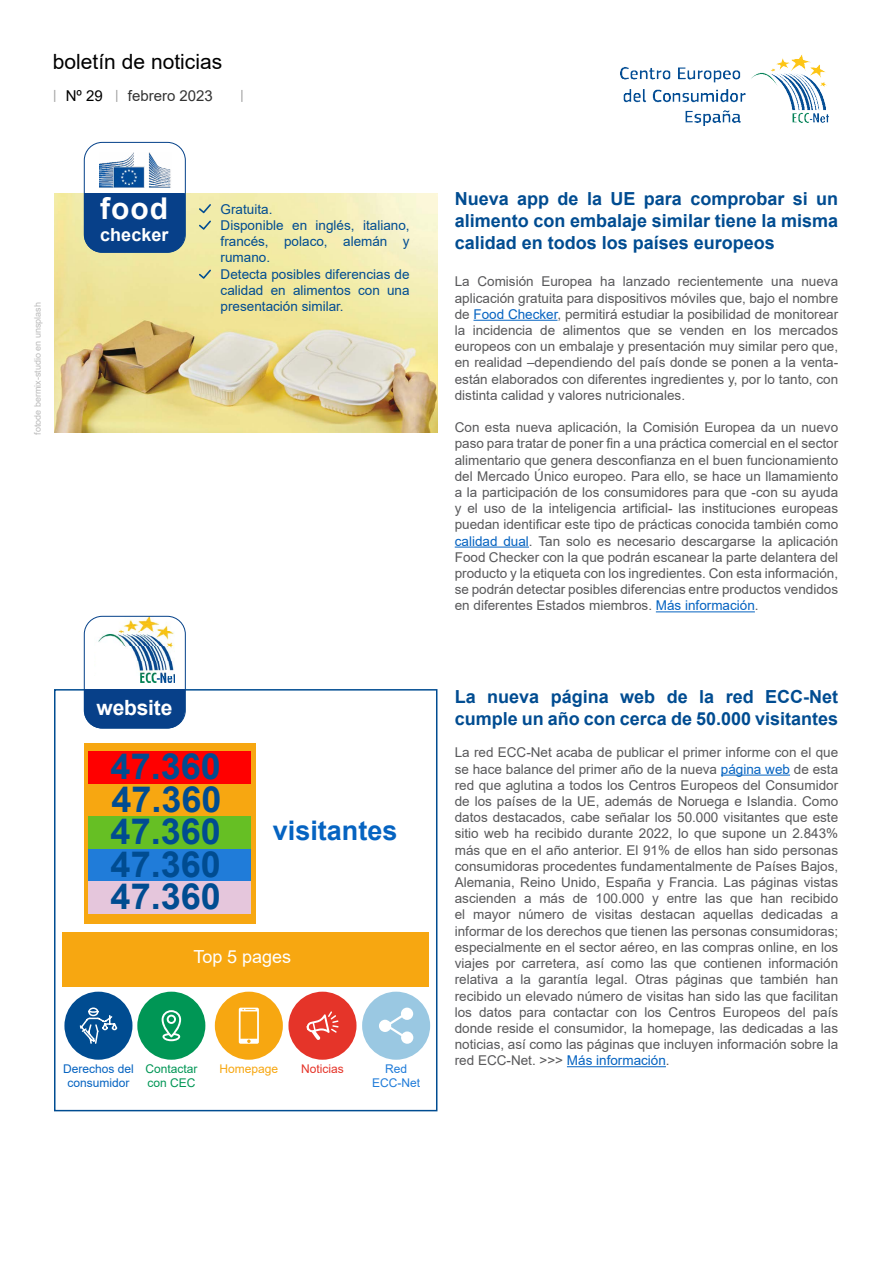
<style>
.page{position:relative;width:893px;height:1263px;background:#fff}
.page>*{position:absolute;margin:0;border:0;box-sizing:border-box;transform-origin:0 0}
.t1{font:700 36px/32.2px "Arial";color:#004c91;text-align:justify}
.t2{font:700 30px "Arial";color:#fff}
.t3{font:700 27px "Arial";color:#0563c1}
.t4{font:21px "Arial";color:#000}
.t5{font:700 21px "Arial";letter-spacing:-.01em;color:#fff}
.t6{font:700 18px/21.6px "Arial";color:#004c91;text-align:justify}
.t7{font:18px "Arial";color:#fff}
.t8{font:700 18px "Arial";color:#fff}
.t9{font:15px "Arial";color:#333}
.t10{font:15px "Arial";color:#000}
.t11{font:13.5px/16.2px "Arial";color:#58585a;text-align:justify}
.t12{font:13.5px/16.2px "Arial";color:#004c91}
.t13{font:12px/14.4px "Arial";color:#0563c1;text-align:center}
.t14{font:12px/14.4px "Arial";color:#009655}
.t15{font:12px/14.4px "Arial";color:#207cd9;text-align:center}
.t16{font:12px "Arial";color:#f7a711}
.t17{font:12px "Arial";color:#e53429}
.t18{font:9px "Arial";color:#bababa}
.s1{color:#0563c1}
</style>
<div class="page">
<img style="left:620px;top:55px;width:208px;height:71px">
<svg style="left:54px;top:90px;width:1px;height:12px"></svg>
<svg style="left:116px;top:90px;width:1px;height:12px"></svg>
<svg style="left:241px;top:90px;width:2px;height:12px"></svg>
<hr style="left:473px;top:320px;width:85px;height:1px;background:#0563c1">
<hr style="left:455px;top:547px;width:74px;height:1px;background:#0563c1">
<hr style="left:656px;top:611px;width:99px;height:1px;background:#0563c1">
<img style="left:54px;top:193px;width:383px;height:239px">
<hr style="left:721px;top:775px;width:69px;height:1px;background:#0563c1">
<hr style="left:567px;top:1066px;width:99px;height:1px;background:#0563c1">
<div style="left:84px;top:178px;width:101px;height:75px;background:#074089;border-radius:18px"></div>
<div style="left:84px;top:167px;width:101px;height:26px;background:#fff"></div>
<img style="left:100px;top:152px;width:71px;height:36px">
<div style="left:84px;top:142px;width:102px;height:111px;border:1px solid #044189;border-radius:18px"></div>
<svg style="left:199px;top:204px;width:12px;height:9px"></svg>
<svg style="left:199px;top:220px;width:12px;height:10px"></svg>
<svg style="left:199px;top:270px;width:12px;height:9px"></svg>
<div style="left:64px;top:992px;width:68px;height:68px;background:#004c91;border-radius:50%"></div>
<svg style="left:79px;top:1007px;width:39px;height:37px"></svg>
<div style="left:137px;top:992px;width:68px;height:68px;background:#009655;border-radius:50%"></div>
<svg style="left:162px;top:1010px;width:19px;height:31px"></svg>
<div style="left:215px;top:992px;width:68px;height:68px;background:#f7a711;border-radius:50%"></div>
<svg style="left:239px;top:1008px;width:20px;height:36px"></svg>
<div style="left:288px;top:992px;width:68px;height:68px;background:#e53429;border-radius:50%"></div>
<svg style="left:306px;top:1011px;width:33px;height:29px"></svg>
<div style="left:362px;top:992px;width:68px;height:68px;background:#9ac8e2;border-radius:50%"></div>
<svg style="left:379px;top:1007px;width:34px;height:37px"></svg>
<div style="left:63px;top:932px;width:366px;height:54px;background:#f7a711"></div>
<div style="left:84px;top:743px;width:172px;height:180px;background:#f7a711"></div>
<div style="left:88px;top:783px;width:164px;height:35px;background:#f7a711;border:2px solid #f7a711"></div>
<div style="left:88px;top:817px;width:162px;height:32px;background:#66bf24"></div>
<div style="left:88px;top:849px;width:162px;height:33px;background:#207cd9"></div>
<div style="left:88px;top:881px;width:162px;height:33px;background:#e5c6dc"></div>
<div style="left:88px;top:751px;width:162px;height:33px;background:#f00"></div>
<div style="left:54px;top:689px;width:383px;height:422px;border:2px solid #004c91"></div>
<div style="left:84px;top:674px;width:101px;height:54px;background:#074089;border-radius:18px"></div>
<div style="left:84px;top:663px;width:101px;height:26px;background:#fff"></div>
<img style="left:95px;top:616px;width:80px;height:67px">
<div style="left:84px;top:616px;width:102px;height:112px;border:1px solid #044189;border-radius:18px"></div>
<h3 class="t4" style="left:53px;top:47px;width:171px">boletín de noticias</h3>
<p class="t10" style="left:66px;top:86px;width:39px">Nº 29</p>
<p class="t9" style="left:128px;top:85px;width:87px">febrero 2023</p>
<p class="t18" style="left:32px;top:435px;width:134px;rotate:-90deg">fotode bermix-studio en unsplash</p>
<h2 class="t2" style="left:100px;top:187px;width:69px">food</h2>
<h3 class="t8" style="left:100px;top:222px;width:70px">checker</h3>
<p class="t12" style="left:221px;top:201px;width:190px">Gratuita.<br>Disponible en inglés, italiano, francés, polaco, alemán y rumano.<br>Detecta posibles diferencias de calidad en alimentos con una presentación similar.</p>
<h3 class="t5" style="left:97px;top:692px;width:77px">website</h3>
<h1 class="t1" style="left:111px;top:750px;width:112px">47.360</h1>
<h1 class="t1" style="left:111px;top:783px;width:112px">47.360<br>47.360<br>47.360<br>47.360</h1>
<h3 class="t3" style="left:273px;top:811px;width:126px">visitantes</h3>
<h3 class="t7" style="left:193px;top:944px;width:99px">Top 5 pages</h3>
<p class="t13" style="left:63px;top:1061px;width:72px">Derechos del consumidor</p>
<p class="t14" style="left:145px;top:1061px;width:54px">Contactar con CEC</p>
<p class="t16" style="left:219px;top:1060px;width:60px">Homepage</p>
<p class="t17" style="left:301px;top:1060px;width:44px">Noticias</p>
<p class="t15" style="left:372px;top:1061px;width:49px">Red<br>ECC-Net</p>
<h3 class="t6" style="left:455px;top:188px;width:385px">Nueva app de la UE para comprobar si un alimento con embalaje similar tiene la misma calidad en todos los países europeos</h3>
<p class="t11" style="left:455px;top:273px;width:385px">La Comisión Europea ha lanzado recientemente una nueva aplicación gratuita para dispositivos móviles que, bajo el nombre de <span class="s1">Food Checker</span>, permitirá estudiar la posibilidad de monitorear la incidencia de alimentos que se venden en los mercados europeos con un embalaje y presentación muy similar pero que, en realidad –dependiendo del país donde se ponen a la venta&shy;están elaborados con diferentes ingredientes y, por lo tanto, con distinta calidad y valores nutricionales.</p>
<p class="t11" style="left:455px;top:419px;width:385px">Con esta nueva aplicación, la Comisión Europea da un nuevo paso para tratar de poner fin a una práctica comercial en el sector alimentario que genera desconfianza en el buen funcionamiento del Mercado Único europeo. Para ello, se hace un llamamiento a la participación de los consumidores para que -con su ayuda y el uso de la inteligencia artificial- las instituciones europeas puedan identificar este tipo de prácticas conocida también como <span class="s1">calidad dual</span>. Tan solo es necesario descargarse la aplicación Food Checker con la que podrán escanear la parte delantera del producto y la etiqueta con los ingredientes. Con esta información, se podrán detectar posibles diferencias entre productos vendidos en diferentes Estados miembros. <span class="s1">Más información</span>.</p>
<h3 class="t6" style="left:455px;top:686px;width:385px">La nueva página web de la red ECC-Net cumple un año con cerca de 50.000 visitantes</h3>
<p class="t11" style="left:455px;top:744px;width:385px">La red ECC-Net acaba de publicar el primer informe con el que se hace balance del primer año de la nueva <span class="s1">página web</span> de esta red que aglutina a todos los Centros Europeos del Consumidor de los países de la UE, además de Noruega e Islandia. Como datos destacados, cabe señalar los 50.000 visitantes que este sitio web ha recibido durante 2022, lo que supone un 2.843% más que en el año anterior. El 91% de ellos han sido personas consumidoras procedentes fundamentalmente de Países Bajos, Alemania, Reino Unido, España y Francia. Las páginas vistas ascienden a más de 100.000 y entre las que han recibido el mayor número de visitas destacan aquellas dedicadas a informar de los derechos que tienen las personas consumidoras; especialmente en el sector aéreo, en las compras online, en los viajes por carretera, así como las que contienen información relativa a la garantía legal. Otras páginas que también han recibido un elevado número de visitas han sido las que facilitan los datos para contactar con los Centros Europeos del país donde reside el consumidor, la homepage, las dedicadas a las noticias, así como las páginas que incluyen información sobre la red ECC-Net. &gt;&gt;&gt; <span class="s1">Más información</span>.</p>
</div>
